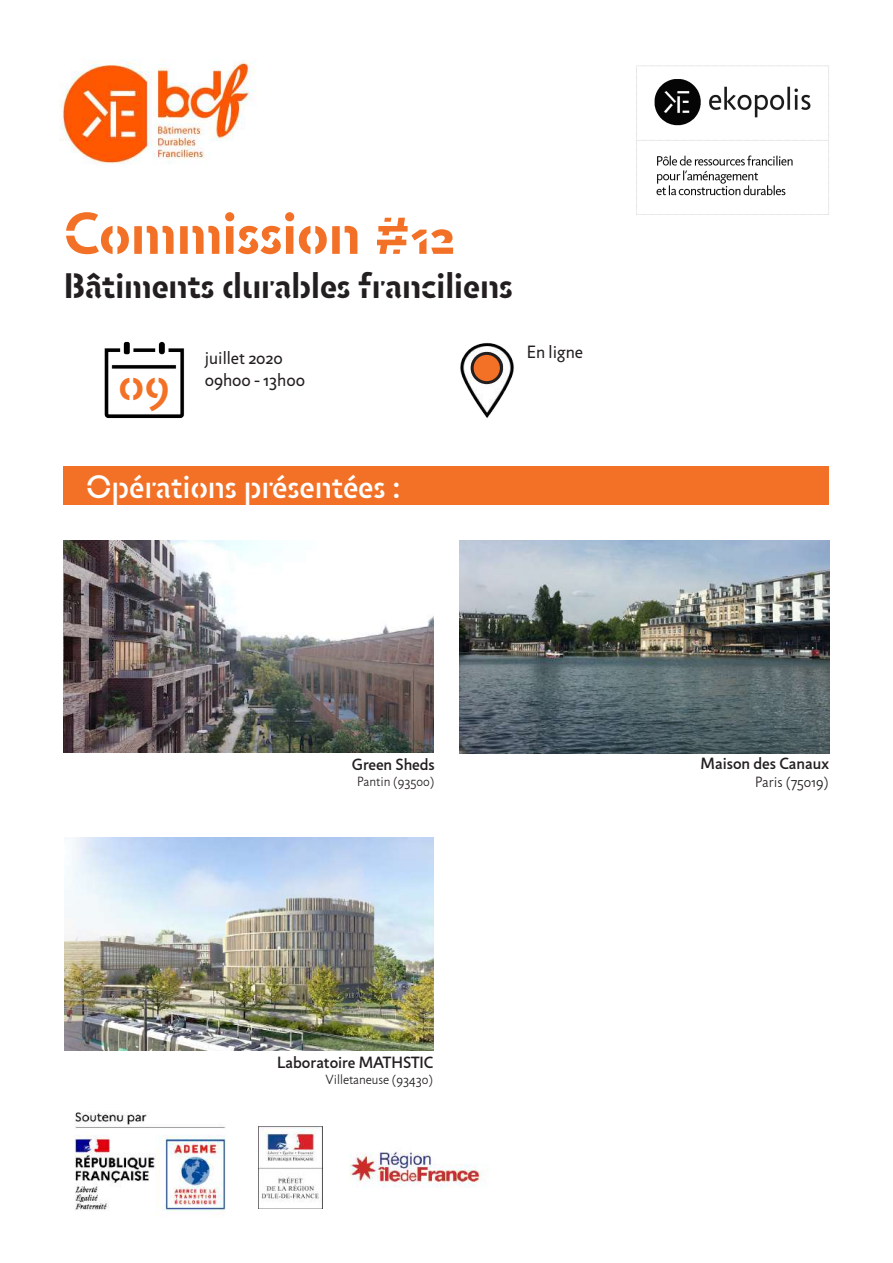
<style>
.page{position:relative;width:893px;height:1263px;background:#fff}
.page>*{position:absolute;margin:0;border:0;box-sizing:border-box;transform-origin:0 0}
.t1{font:700 60px "Jigsaw Stencil";color:#f37126}
.t2{font:500 48px "Jigsaw Stencil";color:#f37126}
.t3{font:700 36px "Jigsaw Stencil";color:#231f20}
.t4{font:500 33px "Jigsaw Stencil";color:#fff}
.t5{font:18px/21.6px "Jigsaw";color:#231f20}
.t6{font:500 16.5px "Jigsaw";color:#231f20}
.t7{font:300 15px "Jigsaw";color:#231f20}
.t8{font:300 13.5px "Jigsaw";color:#231f20}
.s1{font-size:52.5px}
</style>
<div class="page">
<img style="left:59px;top:60px;width:197px;height:104px">
<img style="left:636px;top:65px;width:193px;height:150px">
<img style="left:104px;top:341px;width:81px;height:78px">
<div style="left:118px;top:372px;width:50px;height:40px;background:#fff;border-radius:13px"></div>
<img style="left:460px;top:342px;width:54px;height:76px">
<img style="left:472px;top:353px;width:29px;height:30px;border-radius:15px">
<div style="left:471px;top:352px;width:32px;height:32px;border:3px solid #231f20;border-radius:50%"></div>
<div style="left:64px;top:466px;width:765px;height:38px;background:#f37126"></div>
<img style="left:65px;top:838px;width:369px;height:212px">
<img style="left:64px;top:540px;width:370px;height:213px">
<img style="left:74px;top:1112px;width:152px;height:105px">
<img style="left:349px;top:1151px;width:139px;height:37px">
<img style="left:258px;top:1126px;width:64px;height:82px">
<img style="left:459px;top:541px;width:370px;height:212px">
<h1 class="t1" style="left:64px;top:195px;width:392px">Commission <span class="s1">#12</span></h1>
<h3 class="t3" style="left:64px;top:262px;width:450px">Bâtiments durables franciliens</h3>
<h2 class="t2" style="left:118px;top:354px;width:53px">09</h2>
<p class="t5" style="left:205px;top:347px;width:102px">juillet 2020<br>09h00 - 13h00</p>
<p class="t5" style="left:527px;top:341px;width:58px">En ligne</p>
<h3 class="t4" style="left:86px;top:466px;width:316px">Opérations présentées :</h3>
<p class="t6" style="left:352px;top:755px;width:84px">Green Sheds</p>
<p class="t8" style="left:357px;top:774px;width:79px">Pantin (93500)</p>
<p class="t6" style="left:277px;top:1052px;width:158px">Laboratoire MATHSTIC</p>
<p class="t8" style="left:325px;top:1072px;width:109px">Villetaneuse (93430)</p>
<p class="t6" style="left:701px;top:754px;width:130px">Maison des Canaux</p>
<p class="t7" style="left:755px;top:774px;width:75px">Paris (75019)</p>
</div>
